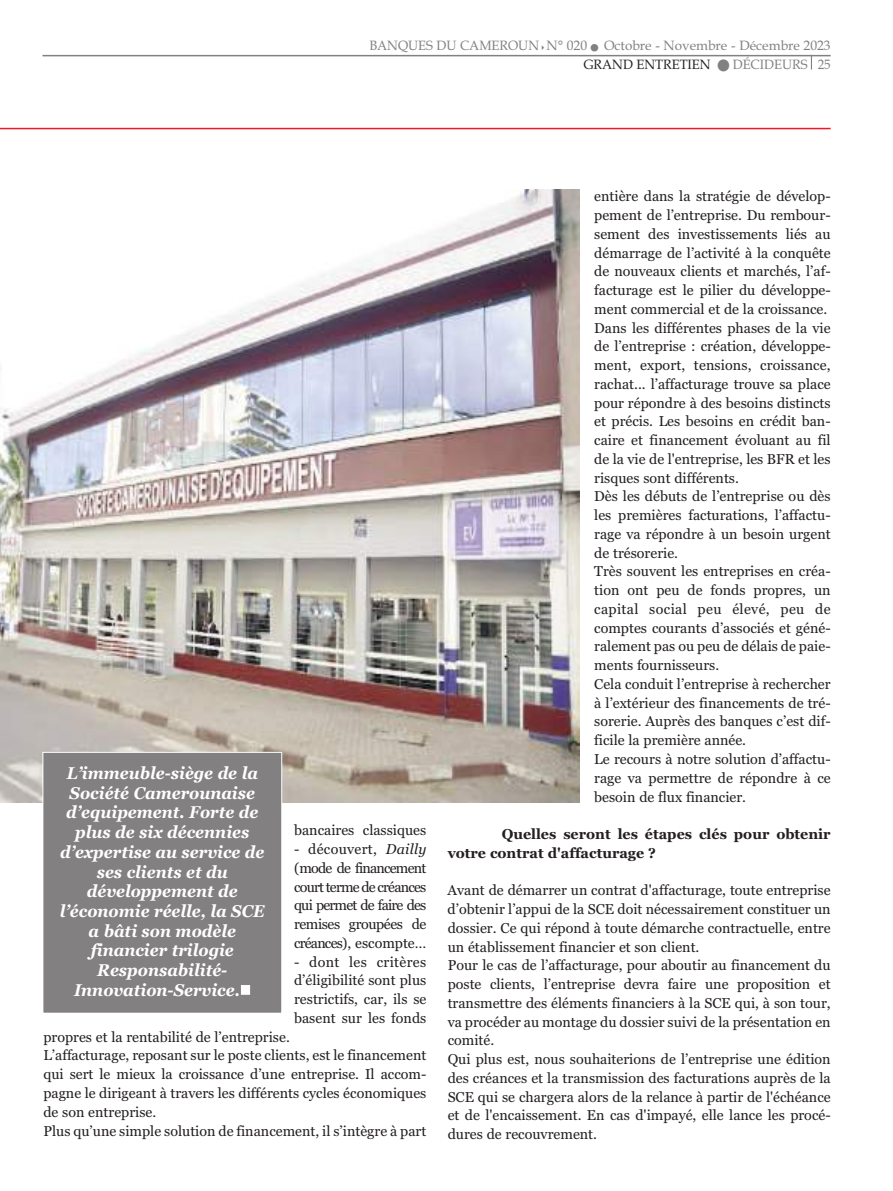
<style>
.page{position:relative;width:893px;height:1191px;background:#fff}
.page>*{position:absolute;margin:0;border:0;box-sizing:border-box;transform-origin:0 0}
.t1{font:italic 700 16.95px/19.6px "Georgia";color:#fff;text-align:center;scale:.94 1}
.t2{font:14.25px/18.8px "Georgia";color:#241f1f}
.t3{font:700 14.25px/18.8px "Georgia";color:#241f1f}
.t4{font:13.5px/18.9px "Book Antiqua";color:#838082;text-align:right;scale:.96 1}
.s1{color:#241f1f}
.s2{font-style:italic}
</style>
<div class="page">
<svg style="left:811px;top:56px;width:1px;height:14px"></svg>
<hr style="left:43px;top:55px;width:788px;height:1px;background:#838082">
<hr style="left:0;top:128px;width:831px;height:1px;background:#ef1923">
<img style="left:0;top:190px;width:579px;height:612px">
<div style="left:43px;top:752px;width:238px;height:260px;background:#838082"></div>
<div style="left:43px;top:752px;width:239px;height:261px;border:1px solid #fff"></div>
<p class="t4" style="left:369px;top:36px;width:482px">BANQUES DU CAMEROUN✔N° 020 ■ Octobre - Novembre - Décembre 2023<br><span class="s1">GRAND ENTRETIEN</span> ■ DÉCIDEURS 25</p>
<p class="t1" style="left:60px;top:763px;width:219px">L’immeuble-siège de la<br>Société Camerounaise d’equipement. Forte de plus de six décennies d’expertise au service de ses clients et du développement de l’économie réelle, la SCE a bâti son modèle financier trilogie<br>Responsabilité-<br>Innovation-Service.■</p>
<p class="t2" style="left:294px;top:821px;width:134px">bancaires classiques</p>
<p class="t2" style="left:294px;top:840px;width:134px;text-align:justify">- découvert, <span class="s2">Dailly </span>(mode de financement court terme de créances qui permet de faire des remises groupées de créances), escompte…</p>
<p class="t2" style="left:294px;top:952px;width:134px;text-align:justify">- dont les critères d’éligibilité sont plus restrictifs, car, ils se basent sur les fonds</p>
<p class="t2" style="left:43px;top:1027px;width:385px">propres et la rentabilité de l’entreprise.<br>L’affacturage, reposant sur le poste clients, est le financement qui sert le mieux la croissance d’une entreprise. Il accom&shy;pagne le dirigeant à travers les différents cycles économiques de son entreprise.<br>Plus qu’une simple solution de financement, il s’intègre à part</p>
<p class="t2" style="left:594px;top:187px;width:238px">entière dans la stratégie de dévelop&shy;pement de l’entreprise. Du rembour&shy;sement des investissements liés au démarrage de l’activité à la conquête de nouveaux clients et marchés, l’af&shy;facturage est le pilier du développe&shy;ment commercial et de la croissance.<br>Dans les différentes phases de la vie de l’entreprise : création, développe&shy;ment, export, tensions, croissance, rachat... l’affacturage trouve sa place pour répondre à des besoins distincts et précis. Les besoins en crédit ban&shy;caire et financement évoluant au fil de la vie de l'entreprise, les BFR et les risques sont différents.<br>Dès les débuts de l’entreprise ou dès les premières facturations, l’affactu&shy;rage va répondre à un besoin urgent de trésorerie.<br>Très souvent les entreprises en créa&shy;tion ont peu de fonds propres, un capital social peu élevé, peu de comptes courants d’associés et géné&shy;ralement pas ou peu de délais de paie&shy;ments fournisseurs.<br>Cela conduit l’entreprise à rechercher à l’extérieur des financements de tré&shy;sorerie. Auprès des banques c’est dif&shy;ficile la première année.<br>Le recours à notre solution d’affactu&shy;rage va permettre de répondre à ce besoin de flux financier.</p>
<p class="t3" style="left:448px;top:824px;width:384px;text-indent:54px">Quelles seront les étapes clés pour obtenir votre contrat d'affacturage ?</p>
<p class="t2" style="left:448px;top:881px;width:385px">Avant de démarrer un contrat d'affacturage, toute entreprise d’obtenir l’appui de la SCE doit nécessairement constituer un dossier. Ce qui répond à toute démarche contractuelle, entre un établissement financier et son client.<br>Pour le cas de l’affacturage, pour aboutir au financement du poste clients, l’entreprise devra faire une proposition et transmettre des éléments financiers à la SCE qui, à son tour, va procéder au montage du dossier suivi de la présentation en comité.<br>Qui plus est, nous souhaiterions de l’entreprise une édition des créances et la transmission des facturations auprès de la SCE qui se chargera alors de la relance à partir de l'échéance et de l'encaissement. En cas d'impayé, elle lance les procé&shy;dures de recouvrement.</p>
</div>
